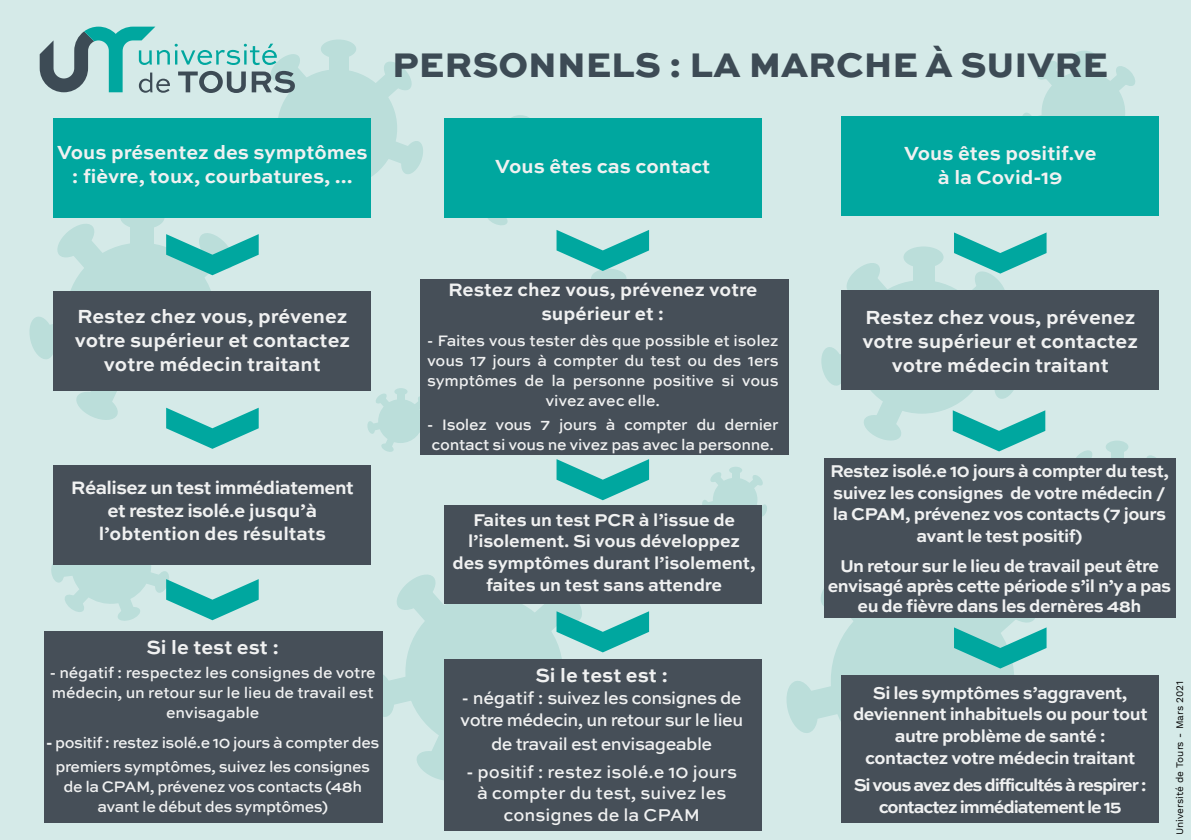
<style>
.page{position:relative;width:1191px;height:840px;background:#fff}
.page>*{position:absolute;margin:0;border:0;box-sizing:border-box;transform-origin:0 0}
.t1{font:800 36px "Sweet Sans Pro";color:#3d4b55}
.t2{font:700 20px/24px "Sweet Sans Pro";color:#f0f1f1;text-align:center}
.t3{font:700 19px/22.8px "Sweet Sans Pro";letter-spacing:-.03em;color:#f0f1f1;text-align:center}
.t4{font:700 19px/24px "Sweet Sans Pro";color:#f0f1f1;text-align:center}
.t5{font:700 18px/21.6px "Sweet Sans Pro";letter-spacing:-.03em;color:#f0f1f1;text-align:center}
.t6{font:700 18px/21.6px "Sweet Sans Pro";letter-spacing:-.01em;color:#f0f1f1;text-align:center}
.t7{font:500 18px/21.6px "Sweet Sans Pro";letter-spacing:-.03em;color:#f0f1f1}
.t8{font:500 18px/21.6px "Sweet Sans Pro";color:#f0f1f1;text-align:center}
.t9{font:700 18px/21.6px "Sweet Sans Pro";letter-spacing:-.06em;color:#f0f1f1;text-align:center}
.t10{font:500 16px/20px "Sweet Sans Pro";letter-spacing:-.02em;color:#f0f1f1;text-align:center}
.t11{font:10px "Work Sans";color:#000}
.s1{font-weight:700}
</style>
<div class="page">
<div style="left:0;top:0;width:1191px;height:839px;background:#d5eae8"></div>
<div style="left:130px;top:217px;width:24px;height:46px;background:#bbdeda"></div>
<div style="left:66px;top:242px;width:150px;height:148px;background:#bbdeda;border-radius:50%"></div>
<svg style="left:120px;top:205px;width:44px;height:24px"></svg>
<svg style="left:29px;top:315px;width:89px;height:105px"></svg>
<svg style="left:57px;top:224px;width:59px;height:49px"></svg>
<div style="left:329px;top:49px;width:19px;height:37px;background:#bbdeda"></div>
<div style="left:277px;top:69px;width:120px;height:118px;background:#bbdeda;border-radius:50%"></div>
<div style="left:321px;top:39px;width:35px;height:19px;background:#bbdeda;border-radius:50%"></div>
<svg style="left:369px;top:61px;width:43px;height:45px"></svg>
<svg style="left:374px;top:136px;width:49px;height:39px"></svg>
<div style="left:405px;top:594px;width:158px;height:155px;background:#bbdeda;border-radius:50%"></div>
<svg style="left:383px;top:670px;width:61px;height:110px"></svg>
<svg style="left:397px;top:574px;width:61px;height:62px"></svg>
<div style="left:1077px;top:57px;width:14px;height:26px;background:#bbdeda"></div>
<div style="left:1041px;top:71px;width:84px;height:83px;background:#bbdeda;border-radius:50%"></div>
<div style="left:1072px;top:51px;width:24px;height:13px;background:#bbdeda;border-radius:50%"></div>
<svg style="left:1101px;top:66px;width:34px;height:30px"></svg>
<svg style="left:1022px;top:112px;width:20px;height:4px"></svg>
<svg style="left:1037px;top:61px;width:31px;height:32px"></svg>
<div style="left:509px;top:115px;width:22px;height:12px;background:#bbdeda;border-radius:50%"></div>
<svg style="left:461px;top:217px;width:51px;height:8px"></svg>
<div style="left:912px;top:257px;width:22px;height:42px;background:#bbdeda"></div>
<div style="left:854px;top:280px;width:136px;height:133px;background:#bbdeda;border-radius:50%"></div>
<div style="left:903px;top:246px;width:40px;height:22px;background:#bbdeda;border-radius:50%"></div>
<svg style="left:963px;top:389px;width:58px;height:11px"></svg>
<svg style="left:821px;top:347px;width:89px;height:94px"></svg>
<svg style="left:847px;top:263px;width:51px;height:27px"></svg>
<div style="left:397px;top:391px;width:7px;height:14px;background:#bbdeda"></div>
<div style="left:378px;top:399px;width:45px;height:44px;background:#bbdeda;border-radius:50%"></div>
<div style="left:394px;top:388px;width:13px;height:7px;background:#bbdeda;border-radius:50%"></div>
<svg style="left:410px;top:396px;width:10px;height:13px"></svg>
<svg style="left:367px;top:421px;width:29px;height:31px"></svg>
<svg style="left:376px;top:393px;width:17px;height:17px"></svg>
<div style="left:1111px;top:446px;width:12px;height:25px;background:#bbdeda"></div>
<div style="left:1105px;top:440px;width:23px;height:13px;background:#bbdeda;border-radius:50%"></div>
<svg style="left:1147px;top:455px;width:9px;height:3px"></svg>
<svg style="left:1076px;top:450px;width:16px;height:8px"></svg>
<div style="left:830px;top:590px;width:184px;height:180px;background:#bbdeda;border-radius:50%"></div>
<svg style="left:786px;top:678px;width:55px;height:55px"></svg>
<svg style="left:821px;top:591px;width:71px;height:48px"></svg>
<div style="left:732px;top:470px;width:7px;height:13px;background:#bbdeda"></div>
<div style="left:713px;top:477px;width:44px;height:44px;background:#bbdeda;border-radius:50%"></div>
<div style="left:729px;top:466px;width:13px;height:7px;background:#bbdeda;border-radius:50%"></div>
<svg style="left:746px;top:475px;width:17px;height:13px"></svg>
<svg style="left:756px;top:504px;width:11px;height:13px"></svg>
<svg style="left:702px;top:500px;width:12px;height:5px"></svg>
<svg style="left:710px;top:472px;width:17px;height:16px"></svg>
<div style="left:591px;top:268px;width:35px;height:19px;background:#bbdeda;border-radius:50%"></div>
<div style="left:54px;top:118px;width:317px;height:99px;background:#00a79f"></div>
<svg style="left:166px;top:233px;width:93px;height:57px"></svg>
<div style="left:54px;top:291px;width:317px;height:100px;background:#464f58"></div>
<svg style="left:166px;top:407px;width:93px;height:41px"></svg>
<div style="left:54px;top:465px;width:317px;height:99px;background:#464f58"></div>
<svg style="left:51px;top:509px;width:208px;height:112px"></svg>
<div style="left:45px;top:630px;width:338px;height:192px;background:#464f58"></div>
<div style="left:841px;top:116px;width:317px;height:100px;background:#00a79f"></div>
<svg style="left:954px;top:232px;width:92px;height:58px"></svg>
<div style="left:841px;top:290px;width:317px;height:99px;background:#464f58"></div>
<svg style="left:952px;top:410px;width:93px;height:41px"></svg>
<div style="left:823px;top:458px;width:352px;height:159px;background:#464f58"></div>
<svg style="left:954px;top:617px;width:92px;height:51px"></svg>
<div style="left:841px;top:675px;width:317px;height:147px;background:#464f58"></div>
<svg style="left:40px;top:27px;width:275px;height:75px"></svg>
<div style="left:444px;top:118px;width:317px;height:99px;background:#00a79f"></div>
<svg style="left:556px;top:230px;width:93px;height:41px"></svg>
<svg style="left:556px;top:459px;width:93px;height:41px"></svg>
<div style="left:420px;top:279px;width:368px;height:176px;background:#464f58"></div>
<svg style="left:519px;top:603px;width:130px;height:49px"></svg>
<div style="left:444px;top:659px;width:317px;height:172px;background:#464f58"></div>
<div style="left:444px;top:505px;width:317px;height:98px;background:#464f58"></div>
<p class="t2" style="left:57px;top:139px;width:312px">Vous présentez des symptômes : fièvre, toux, courbatures, ...</p>
<h1 class="t1" style="left:392px;top:37px;width:717px">PERSONNELS : LA MARCHE À SUIVRE</h1>
<p class="t2" style="left:495px;top:153px;width:216px">Vous êtes cas contact</p>
<p class="t2" style="left:904px;top:140px;width:194px">Vous êtes positif.ve à la Covid-19</p>
<p class="t2" style="left:75px;top:302px;width:277px">Restez chez vous, prévenez votre supérieur et contactez votre médecin traitant</p>
<p class="t3" style="left:71px;top:475px;width:284px">Réalisez un test immédiatement et restez isolé.e jusqu’à l’obtention des résultats</p>
<p class="t2" style="left:146px;top:634px;width:134px">Si le test est :</p>
<p class="t10" style="left:50px;top:662px;width:327px">- négatif : respectez les consignes de votre médecin, un retour sur le lieu de travail est envisagable</p>
<p class="t10" style="left:46px;top:729px;width:335px;line-height:24px"><span class="s1">-</span> positif : restez isolé.e 10 jours à compter des premiers symptômes, suivez les consignes</p>
<p class="t10" style="left:64px;top:775px;width:300px">de la CPAM, prévenez vos contacts (48h avant le début des symptômes)</p>
<p class="t4" style="left:448px;top:276px;width:311px">Restez chez vous, prévenez votre supérieur et :</p>
<p class="t10" style="left:427px;top:330px;width:353px">- Faites vous tester dès que possible et isolez vous 17 jours à compter du test ou des 1ers symptômes de la personne positive si vous vivez avec elle.</p>
<p class="t10" style="left:427px;top:414px;width:353px;text-align:left">- Isolez vous 7 jours à compter du dernier contact si vous ne vivez pas avec la personne.</p>
<p class="t6" style="left:452px;top:507px;width:305px">Faites un test PCR à l’issue de l’isolement. Si vous développez des symptômes durant l’isolement, faites un test sans attendre</p>
<p class="t2" style="left:535px;top:662px;width:134px">Si le test est :</p>
<p class="t7" style="left:460px;top:686px;width:284px">- négatif : suivez les consignes de votre médecin, un retour sur le lieu</p>
<p class="t7" style="left:491px;top:731px;width:223px">de travail est envisageable</p>
<p class="t8" style="left:466px;top:759px;width:272px">- positif : restez isolé.e 10 jours à compter du test, suivez les consignes de la CPAM</p>
<p class="t2" style="left:862px;top:303px;width:277px">Restez chez vous, prévenez votre supérieur et contactez votre médecin traitant</p>
<p class="t5" style="left:830px;top:459px;width:340px">Restez isolé.e 10 jours à compter du test, suivez les consignes de votre médecin / la CPAM, prévenez vos contacts (7 jours avant le test positif)</p>
<p class="t5" style="left:828px;top:554px;width:345px;line-height:20px">Un retour sur le lieu de travail peut être envisagé après cette période s’il n’y a pas eu de fièvre dans les dernères 48h</p>
<p class="t5" style="left:853px;top:680px;width:296px">Si les symptômes s’aggravent, deviennent inhabituels ou pour tout autre problème de santé : contactez votre médecin traitant</p>
<p class="t9" style="left:853px;top:772px;width:295px">Si vous avez des difficultés à respirer : contactez immédiatement le 15</p>
<p class="t11" style="left:1173px;top:834px;width:156px;rotate:-90deg">Université de Tours - Mars 2021</p>
</div>
